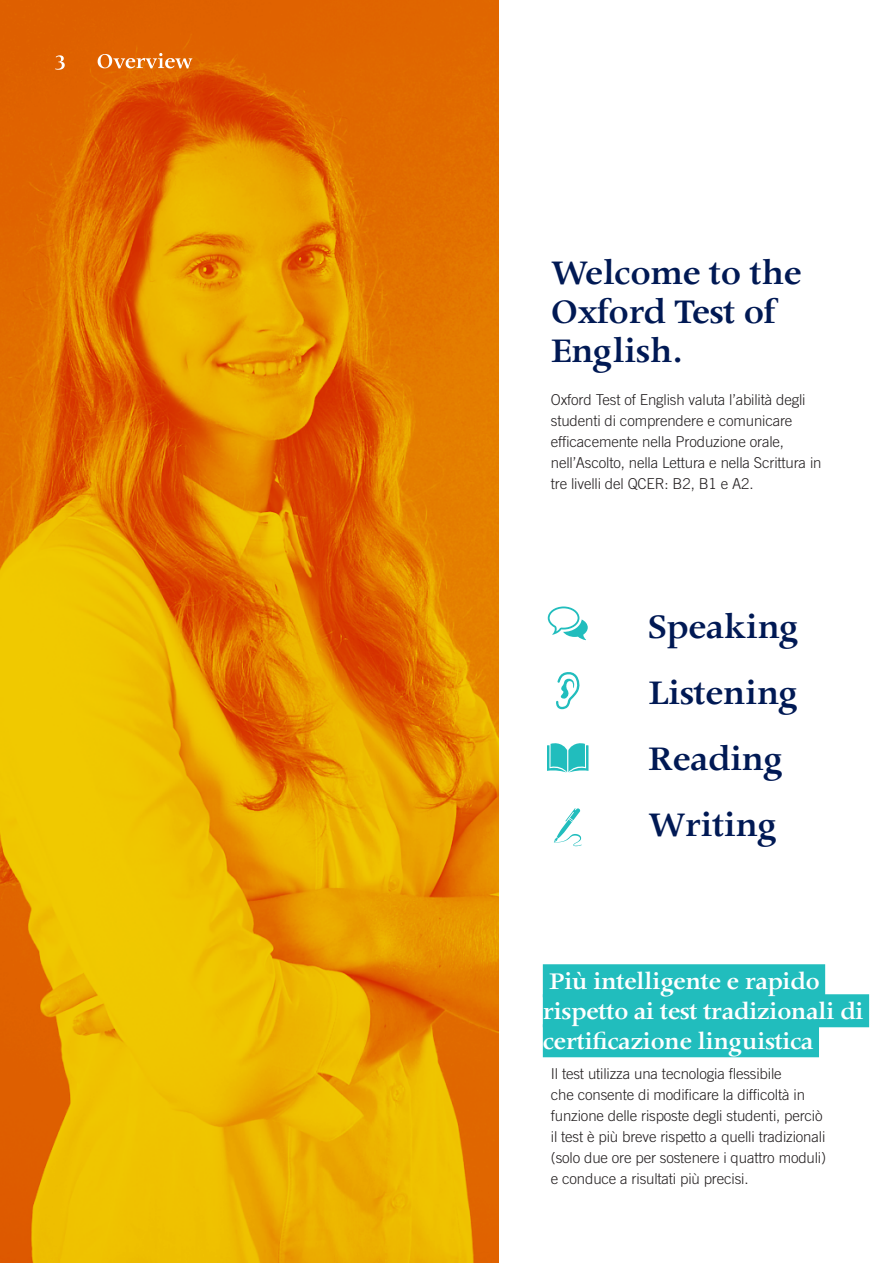
<style>
.page{position:relative;width:885px;height:1263px;background:#fff}
.page>*{position:absolute;margin:0;border:0;box-sizing:border-box;transform-origin:0 0}
.Secondary_Header{font:600 39px/39px "Apollo MT Std";letter-spacing:-.025em;color:#001954}
.Sub-heading_with_col{font:600 27px/30px "Apollo MT Std";letter-spacing:-.03em;color:#fff}
.Main_Copy{font:300 15px/21px "Trade Gothic LT Std";letter-spacing:-.01em;color:#231f20}
</style>
<div class="page">
<img style="left:0;top:0;width:499px;height:1263px">
<svg style="left:98px;top:53px;width:94px;height:15px"></svg>
<svg style="left:55px;top:55px;width:10px;height:15px"></svg>
<svg style="left:556px;top:672px;width:24px;height:37px"></svg>
<svg style="left:547px;top:743px;width:41px;height:29px"></svg>
<svg style="left:554px;top:808px;width:27px;height:38px"></svg>
<svg style="left:547px;top:606px;width:40px;height:34px"></svg>
<div style="left:542px;top:964px;width:283px;height:33px;background:#21bdbd"></div>
<div style="left:542px;top:994px;width:327px;height:33px;background:#21bdbd"></div>
<div style="left:542px;top:1024px;width:276px;height:33px;background:#21bdbd"></div>
<p class="Secondary_Header" style="left:551px;top:255px;width:253px">Welcome to the<br>Oxford Test of<br>English.</p>
<p class="Main_Copy" style="left:551px;top:389px;width:272px">Oxford Test of English valuta l’abilità degli studenti di comprendere e comunicare efficacemente nella Produzione orale, nell’Ascolto, nella Lettura e nella Scrittura in tre livelli del QCER: B2, B1 e A2.</p>
<p class="Secondary_Header" style="left:648px;top:610px;width:153px">Speaking</p>
<p class="Secondary_Header" style="left:648px;top:676px;width:152px">Listening</p>
<p class="Secondary_Header" style="left:648px;top:742px;width:137px">Reading</p>
<p class="Secondary_Header" style="left:648px;top:808px;width:131px">Writing</p>
<p class="Sub-heading_with_col" style="left:542px;top:967px;width:322px">Più intelligente e rapido rispetto ai test tradizionali di certificazione linguistica</p>
<p class="Main_Copy" style="left:551px;top:1063px;width:277px">Il test utilizza una tecnologia flessibile<br>che consente di modificare la difficoltà in funzione delle risposte degli studenti, perciò il test è più breve rispetto a quelli tradizionali (solo due ore per sostenere i quattro moduli) e conduce a risultati più precisi.</p>
</div>
